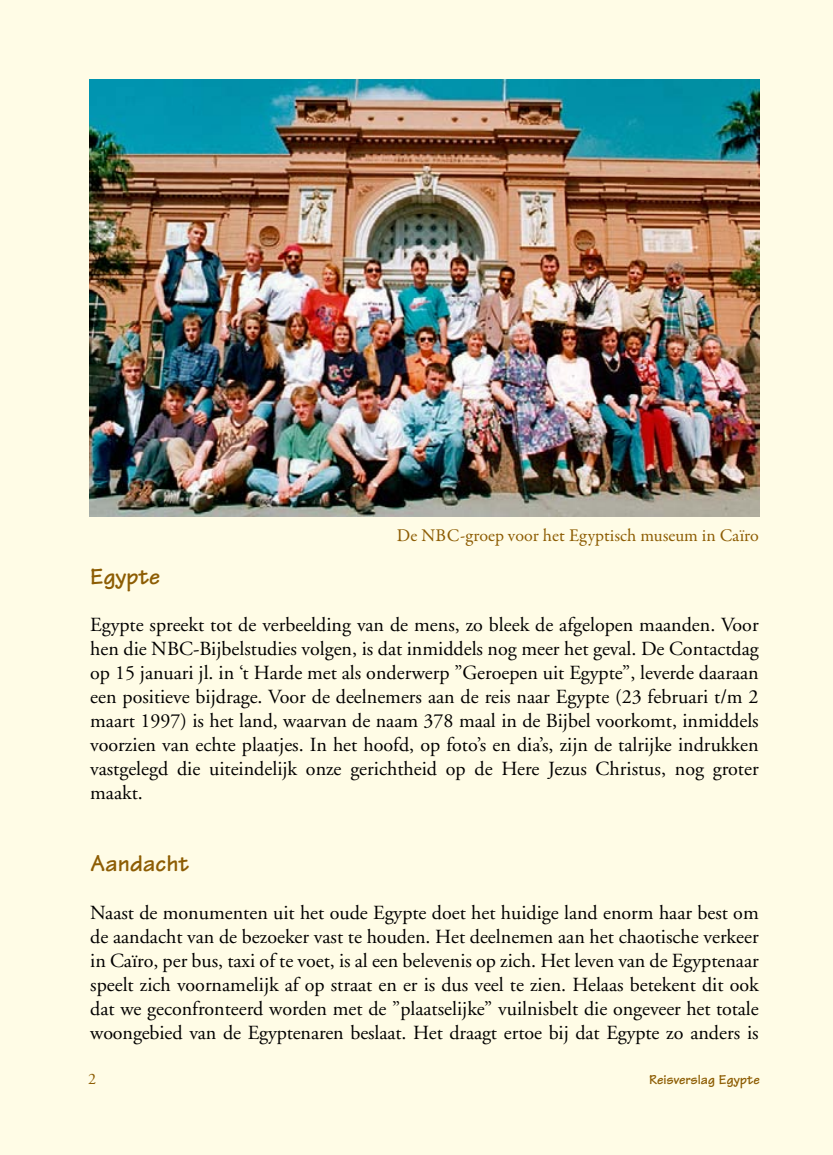
<style>
.page{position:relative;width:833px;height:1155px;background:#fff}
.page>*{position:absolute;margin:0;border:0;box-sizing:border-box;transform-origin:0 0}
.t1{font:700 24px "Tekton";color:#8d5d04}
.t2{font:20px/24px "Adobe Garamond";color:#000;text-align:justify}
.t3{font:18px "Garamond Premr Pro";color:#8d5d04}
.t4{font:16px "Adobe Garamond";color:#8d5d04}
.t5{font:700 14px "Tekton";color:#8d5d04}
</style>
<div class="page">
<div style="left:0;top:0;width:832px;height:1155px;background:#fffce6"></div>
<img style="left:90px;top:80px;width:669px;height:436px">
<p class="t3" style="left:396px;top:524px;width:363px">De NBC-groep voor het Egyptisch museum in Caïro</p>
<p class="t1" style="left:90px;top:561px;width:71px">Egypte</p>
<p class="t2" style="left:90px;top:613px;width:669px">Egypte spreekt tot de verbeelding van de mens, zo bleek de afgelopen maanden. Voor hen die NBC-Bijbelstudies volgen, is dat inmiddels nog meer het geval. De Contactdag op 15 januari jl. in ‘t Harde met als onderwerp ”Geroepen uit Egypte”, leverde daaraan een positieve bijdrage. Voor de deelnemers aan de reis naar Egypte (23 februari t/m 2 maart 1997) is het land, waarvan de naam 378 maal in de Bijbel voorkomt, inmiddels voorzien van echte plaatjes. In het hoofd, op foto’s en dia’s, zijn de talrijke indrukken vastgelegd die uiteindelijk onze gerichtheid op de Here Jezus Christus, nog groter maakt.</p>
<p class="t1" style="left:90px;top:849px;width:100px">Aandacht</p>
<p class="t2" style="left:90px;top:901px;width:669px">Naast de monumenten uit het oude Egypte doet het huidige land enorm haar best om de aandacht van de bezoeker vast te houden. Het deelnemen aan het chaotische verkeer in Caïro, per bus, taxi of te voet, is al een belevenis op zich. Het leven van de Egyptenaar speelt zich voornamelijk af op straat en er is dus veel te zien. Helaas betekent dit ook dat we geconfronteerd worden met de ”plaatselijke” vuilnisbelt die ongeveer het totale woongebied van de Egyptenaren beslaat. Het draagt ertoe bij dat Egypte zo anders is</p>
<p class="t4" style="left:88px;top:1070px;width:9px">2</p>
<p class="t5" style="left:648px;top:1071px;width:112px">Reisverslag Egypte</p>
</div>
